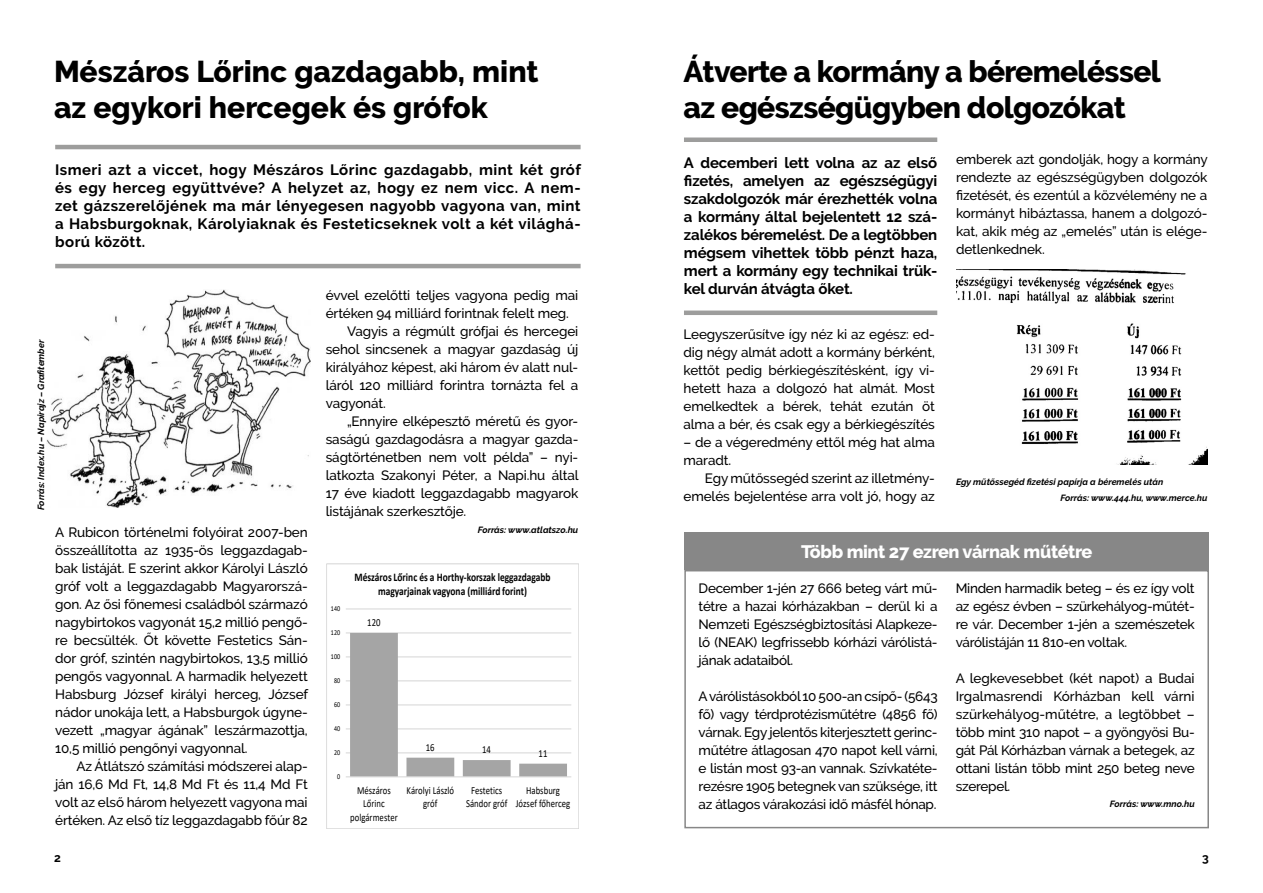
<style>
.page{position:relative;width:1263px;height:893px;background:#fff}
.page>*{position:absolute;margin:0;border:0;box-sizing:border-box;transform-origin:0 0}
.t1{font:800 30px/36px "Raleway";letter-spacing:-.02em;color:#000}
.t2{font:800 30px/36px "Raleway";color:#000}
.t3{font:800 18px "Raleway";letter-spacing:-.02em;color:#fff}
.t4{font:700 15px/18px "Raleway";letter-spacing:-.005em;color:#000;text-align:justify}
.t5{font:500 13.5px/18px "Raleway";letter-spacing:-.01em;color:#000;text-align:justify}
.t6{font:700 12px "Raleway";color:#000}
.t7{font:700 11.7px/14.2px "Calibri";color:#000;text-align:center;scale:.81 1}
.t8{font:10.8px/13.2px "Calibri";color:#000;text-align:center;scale:.81 1}
.t9{font:italic 700 9px/16.5px "Raleway";color:#000}
.t10{font:7.5px "Calibri";color:#000;scale:.81 1}
</style>
<div class="page">
<hr style="left:55px;top:145px;width:526px;height:4px;background:#9d9d9c">
<hr style="left:55px;top:264px;width:526px;height:4px;background:#9d9d9c">
<img style="left:47px;top:289px;width:263px;height:219px">
<hr style="left:346px;top:753px;width:225px;height:1px;background:#d9d9d9">
<hr style="left:346px;top:729px;width:225px;height:1px;background:#d9d9d9">
<hr style="left:346px;top:705px;width:225px;height:1px;background:#d9d9d9">
<hr style="left:346px;top:681px;width:225px;height:1px;background:#d9d9d9">
<hr style="left:346px;top:657px;width:225px;height:1px;background:#d9d9d9">
<hr style="left:346px;top:633px;width:225px;height:1px;background:#d9d9d9">
<hr style="left:346px;top:609px;width:225px;height:1px;background:#d9d9d9">
<svg style="left:350px;top:633px;width:217px;height:144px"></svg>
<hr style="left:346px;top:777px;width:225px;height:1px;background:#d9d9d9">
<div style="left:326px;top:563px;width:253px;height:266px;border:1px solid #d9d9d9"></div>
<div style="left:684px;top:570px;width:525px;height:258px;border:2px solid #878787"></div>
<div style="left:684px;top:532px;width:525px;height:38px;background:#878787"></div>
<div style="left:684px;top:137px;width:253px;height:5px;background:#9d9d9c"></div>
<hr style="left:684px;top:311px;width:253px;height:4px;background:#9d9d9c">
<img style="left:956px;top:269px;width:251px;height:195px">
<h1 class="t2" style="left:54px;top:54px;width:486px">Mészáros Lőrinc gazdagabb, mint az egykori hercegek és grófok</h1>
<p class="t4" style="left:55px;top:161px;width:527px">Ismeri azt a viccet, hogy Mészáros Lőrinc gazdagabb, mint két gróf és egy herceg együttvéve? A helyzet az, hogy ez nem vicc. A nem&shy;zet gázszerelőjének ma már lényegesen nagyobb vagyona van, mint a Habsburgoknak, Károlyiaknak és Festeticseknek volt a két világhá&shy;ború között.</p>
<p class="t9" style="left:33px;top:510px;width:173px;rotate:-90deg">Forrás: Index.hu – Napirajz – Grafitember</p>
<p class="t5" style="left:55px;top:523px;width:254px">A Rubicon történelmi folyóirat 2007-ben összeállította az 1935-ös leggazdagab&shy;bak listáját. E szerint akkor Károlyi László gróf volt a leggazdagabb Magyarorszá&shy;gon. Az ősi főnemesi családból származó nagybirtokos vagyonát 15,2 millió pengő&shy;re becsülték. Őt követte Festetics Sán&shy;dor gróf, szintén nagybirtokos, 13,5 millió pengős vagyonnal. A harmadik helyezett Habsburg József királyi herceg, József nádor unokája lett, a Habsburgok úgyne&shy;vezett „magyar ágának” leszármazottja, 10,5 millió pengőnyi vagyonnal.</p>
<p class="t5" style="left:55px;top:757px;width:254px;text-indent:21px">Az Átlátszó számítási módszerei alap&shy;ján 16,6 Md Ft, 14,8 Md Ft és 11,4 Md Ft volt az első három helyezett vagyona mai értéken. Az első tíz leggazdagabb főúr 82</p>
<p class="t5" style="left:326px;top:287px;width:254px">évvel ezelőtti teljes vagyona pedig mai</p>
<p class="t5" style="left:326px;top:305px;width:245px">értéken 94 milliárd forintnak felelt meg.</p>
<p class="t5" style="left:347px;top:323px;width:233px">Vagyis a régmúlt grófjai és hercegei</p>
<p class="t5" style="left:326px;top:341px;width:254px">sehol sincsenek a magyar gazdaság új</p>
<p class="t5" style="left:326px;top:359px;width:254px">királyához képest, aki három év alatt nul-</p>
<p class="t5" style="left:326px;top:377px;width:254px">láról 120 milliárd forintra tornázta fel a</p>
<p class="t5" style="left:326px;top:395px;width:61px">vagyonát.</p>
<p class="t5" style="left:347px;top:413px;width:233px">„Ennyire elképesztő méretű és gyor-</p>
<p class="t5" style="left:326px;top:431px;width:254px">saságú gazdagodásra a magyar gazda-</p>
<p class="t5" style="left:326px;top:449px;width:254px">ságtörténetben nem volt példa” – nyi-</p>
<p class="t5" style="left:326px;top:467px;width:254px">latkozta Szakonyi Péter, a Napi.hu által</p>
<p class="t5" style="left:326px;top:485px;width:254px">17 éve kiadott leggazdagabb magyarok</p>
<p class="t5" style="left:326px;top:503px;width:142px">listájának szerkesztője.</p>
<p class="t9" style="left:478px;top:522px;width:102px">Forrás: www.atlatszo.hu</p>
<p class="t10" style="left:331px;top:603px;width:13px">140</p>
<p class="t10" style="left:331px;top:627px;width:13px">120</p>
<p class="t10" style="left:331px;top:651px;width:13px">100</p>
<p class="t10" style="left:334px;top:675px;width:9px">80</p>
<p class="t10" style="left:334px;top:699px;width:9px">60</p>
<p class="t10" style="left:334px;top:723px;width:9px">40</p>
<p class="t10" style="left:334px;top:747px;width:9px">20</p>
<p class="t10" style="left:337px;top:771px;width:5px">0</p>
<p class="t7" style="left:355px;top:570px;width:244px">Mészáros Lőrinc és a Horthy-korszak leggazdagabb magyarjainak vagyona (milliárd forint)</p>
<p class="t8" style="left:367px;top:616px;width:18px">120</p>
<p class="t8" style="left:426px;top:741px;width:12px">16</p>
<p class="t8" style="left:482px;top:743px;width:12px">14</p>
<p class="t8" style="left:539px;top:747px;width:12px">11</p>
<p class="t8" style="left:350px;top:784px;width:60px">Mészáros<br>Lőrinc polgármester</p>
<p class="t8" style="left:406px;top:784px;width:60px">Károlyi László gróf</p>
<p class="t8" style="left:466px;top:784px;width:53px">Festetics<br>Sándor gróf</p>
<p class="t8" style="left:516px;top:784px;width:69px">Habsburg<br>József főherceg</p>
<h1 class="t1" style="left:684px;top:54px;width:479px">Átverte a kormány a béremeléssel az egészségügyben dolgozókat</h1>
<p class="t4" style="left:684px;top:153px;width:255px">A decemberi lett volna az az első fizetés, amelyen az egészségügyi szakdolgozók már érezhették volna a kormány által bejelentett 12 szá&shy;zalékos béremelést. De a legtöbben mégsem vihettek több pénzt haza, mert a kormány egy technikai trük&shy;kel durván átvágta őket.</p>
<p class="t5" style="left:956px;top:150px;width:253px">emberek azt gondolják, hogy a kormány rendezte az egészségügyben dolgozók fizetését, és ezentúl a közvélemény ne a kormányt hibáztassa, hanem a dolgozó&shy;kat, akik még az „emelés” után is elége&shy;detlenkednek.</p>
<p class="t5" style="left:684px;top:325px;width:253px">Leegyszerűsítve így néz ki az egész: ed&shy;dig négy almát adott a kormány bérként, kettőt pedig bérkiegészítésként, így vi&shy;hetett haza a dolgozó hat almát. Most emelkedtek a bérek, tehát ezután öt alma a bér, és csak egy a bérkiegészítés</p>
<p class="t5" style="left:684px;top:433px;width:253px">– de a végeredmény ettől még hat alma maradt.</p>
<p class="t5" style="left:684px;top:469px;width:253px;text-align:right">Egy műtőssegéd szerint az illetmény&shy;emelés bejelentése arra volt jó, hogy az</p>
<p class="t9" style="left:1060px;top:473px;width:148px;text-indent:-104px">Egy műtőssegéd fizetési papírja a béremelés után<br>Forrás: www.444.hu, www.merce.hu</p>
<h2 class="t3" style="left:801px;top:542px;width:293px">Több mint 27 ezren várnak műtétre</h2>
<p class="t5" style="left:699px;top:579px;width:241px">December 1-jén 27 666 beteg várt mű&shy;tétre a hazai kórházakban – derül ki a Nemzeti Egészségbiztosítási Alapkeze&shy;lő (NEAK) legfrissebb kórházi várólistá&shy;jának adataiból.</p>
<p class="t5" style="left:699px;top:687px;width:241px">A várólistásokból 10 500-an csípő- (5643 fő) vagy térdprotézisműtétre (4856 fő) várnak. Egy jelentős kiterjesztett gerinc&shy;műtétre átlagosan 470 napot kell várni, e listán most 93-an vannak. Szívkatéte&shy;rezésre 1905 betegnek van szüksége, itt az átlagos várakozási idő másfél hónap.</p>
<p class="t5" style="left:956px;top:579px;width:241px">Minden harmadik beteg – és ez így volt az egész évben – szürkehályog-műtét&shy;re vár. December 1-jén a szemészetek várólistáján 11 810-en voltak.</p>
<p class="t5" style="left:956px;top:669px;width:241px">A legkevesebbet (két napot) a Budai Irgalmasrendi Kórházban kell várni szürkehályog-műtétre, a legtöbbet – több mint 310 napot – a gyöngyösi Bu&shy;gát Pál Kórházban várnak a betegek, az ottani listán több mint 250 beteg neve szerepel.</p>
<p class="t9" style="left:1110px;top:796px;width:86px">Forrás: www.mno.hu</p>
<p class="t6" style="left:54px;top:851px;width:8px">2</p>
<p class="t6" style="left:1202px;top:851px;width:8px">3</p>
</div>
